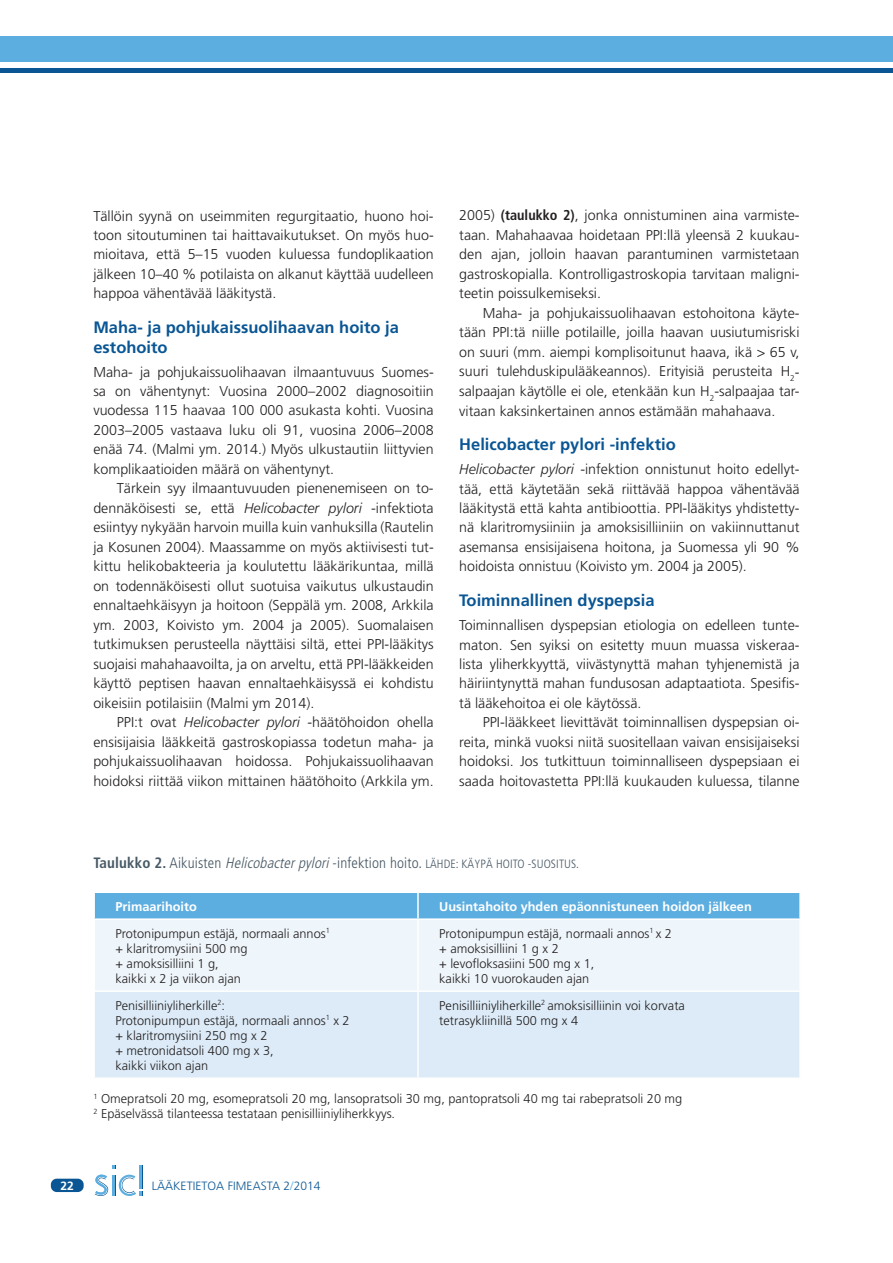
<style>
.page{position:relative;width:893px;height:1263px;background:#fff}
.page>*{position:absolute;margin:0;border:0;box-sizing:border-box;transform-origin:0 0}
.t1{font:700 16.5px/19.5px "Frutiger";color:#0a5694}
.t2{font:300 14.25px/19.5px "Frutiger";color:#231f20;text-align:justify}
.t3{font:300 12.75px/15px "Frutiger";color:#231f20}
.t4{font:700 12.75px "Frutiger";color:#fff}
.t5{font:300 condensed 12px "Frutiger";letter-spacing:.01em;color:#475865}
.t6{font:300 12px "Frutiger";letter-spacing:.005em;color:#0a5694}
.t7{font:700 12px "Frutiger";color:#fff}
.s1{font-style:italic}
.s2{font-weight:700;font-stretch:condensed}
.s3{font-weight:700;font-size:15px}
.s4{font-size:15px}
.s5{font-style:italic;font-size:15px}
.s6{color:#5daee0}
</style>
<div class="page">
<div style="left:51px;top:1179px;width:33px;height:13px;background:#0a5694;border-radius:6px"></div>
<svg style="left:95px;top:1165px;width:48px;height:31px"></svg>
<div style="left:0;top:36px;width:892px;height:26px;background:#5daee0"></div>
<hr style="left:0;top:68px;width:892px;height:4px;background:#0a5694">
<div style="left:95px;top:920px;width:704px;height:70px;background:#eef5fb"></div>
<div style="left:95px;top:992px;width:704px;height:85px;background:#dcebf7"></div>
<div style="left:94px;top:893px;width:706px;height:25px;background:#5daee0"></div>
<hr style="left:417px;top:920px;width:2px;height:70px;background:#fff">
<hr style="left:417px;top:992px;width:2px;height:85px;background:#fff">
<p class="t2" style="left:93px;top:207px;width:342px">Tällöin syynä on useimmiten regurgitaatio, huono hoi&shy;toon sitoutuminen tai haittavaikutukset. On myös huo&shy;mioitava, että 5–15 vuoden kuluessa fundoplikaation jälkeen 10–40 % potilaista on alkanut käyttää uudelleen happoa vähentävää lääkitystä.</p>
<p class="t1" style="left:93px;top:319px;width:307px">Maha- ja pohjukaissuolihaavan hoito ja estohoito</p>
<p class="t2" style="left:93px;top:363px;width:342px">Maha- ja pohjukaissuolihaavan ilmaantuvuus Suomes&shy;sa on vähentynyt: Vuosina 2000–2002 diagnosoitiin vuodessa 115 haavaa 100 000 asukasta kohti. Vuosina 2003–2005 vastaava luku oli 91, vuosina 2006–2008 enää 74. (Malmi ym. 2014.) Myös ulkustautiin liittyvien komplikaatioiden määrä on vähentynyt.</p>
<p class="t2" style="left:93px;top:480px;width:342px;text-indent:23px">Tärkein syy ilmaantuvuuden pienenemiseen on to&shy;dennäköisesti se, että <span class="s1">Helicobacter pylori</span> -infektiota esiintyy nykyään harvoin muilla kuin vanhuksilla (Rautelin ja Kosunen 2004). Maassamme on myös aktiivisesti tut&shy;kittu helikobakteeria ja koulutettu lääkärikuntaa, millä on todennäköisesti ollut suotuisa vaikutus ulkustaudin ennaltaehkäisyyn ja hoitoon (Seppälä ym. 2008, Arkkila ym. 2003, Koivisto ym. 2004 ja 2005). Suomalaisen tutkimuksen perusteella näyttäisi siltä, ettei PPI-lääkitys suojaisi mahahaavoilta, ja on arveltu, että PPI-lääkkeiden käyttö peptisen haavan ennaltaehkäisyssä ei kohdistu oikeisiin potilaisiin (Malmi ym 2014).</p>
<p class="t2" style="left:93px;top:714px;width:342px;text-indent:23px">PPI:t ovat <span class="s1">Helicobacter pylori</span> -häätöhoidon ohella ensisijaisia lääkkeitä gastroskopiassa todetun maha- ja pohjukaissuolihaavan hoidossa. Pohjukaissuolihaavan hoidoksi riittää viikon mittainen häätöhoito (Arkkila ym.</p>
<p class="t2" style="left:459px;top:207px;width:342px">2005) <span class="s2">(taulukko 2)</span>, jonka onnistuminen aina varmiste&shy;taan. Mahahaavaa hoidetaan PPI:llä yleensä 2 kuukau&shy;den ajan, jolloin haavan parantuminen varmistetaan gastroskopialla. Kontrolligastroskopia tarvitaan maligni&shy;teetin poissulkemiseksi.</p>
<p class="t2" style="left:459px;top:304px;width:342px;text-indent:23px">Maha- ja pohjukaissuolihaavan estohoitona käyte&shy;tään PPI:tä niille potilaille, joilla haavan uusiutumisriski on suuri (mm. aiempi komplisoitunut haava, ikä &gt; 65 v, suuri tulehduskipulääkeannos). Erityisiä perusteita H<sub>2</sub>- salpaajan käytölle ei ole, etenkään kun H<sub>2</sub>-salpaajaa tar&shy;vitaan kaksinkertainen annos estämään mahahaava.</p>
<p class="t1" style="left:459px;top:436px;width:218px">Helicobacter pylori -infektio</p>
<p class="t2" style="left:459px;top:460px;width:342px"><span class="s1">Helicobacter pylori</span> -infektion onnistunut hoito edellyt&shy;tää, että käytetään sekä riittävää happoa vähentävää lääkitystä että kahta antibioottia. PPI-lääkitys yhdistetty&shy;nä klaritromysiiniin ja amoksisilliiniin on vakiinnuttanut asemansa ensisijaisena hoitona, ja Suomessa yli 90 % hoidoista onnistuu (Koivisto ym. 2004 ja 2005).</p>
<p class="t1" style="left:459px;top:592px;width:197px">Toiminnallinen dyspepsia</p>
<p class="t2" style="left:459px;top:616px;width:342px">Toiminnallisen dyspepsian etiologia on edelleen tunte&shy;maton. Sen syiksi on esitetty muun muassa viskeraa&shy;lista yliherkkyyttä, viivästynyttä mahan tyhjenemistä ja häiriintynyttä mahan fundusosan adaptaatiota. Spesifis&shy;tä lääkehoitoa ei ole käytössä.</p>
<p class="t2" style="left:459px;top:714px;width:342px;text-indent:23px">PPI-lääkkeet lievittävät toiminnallisen dyspepsian oi&shy;reita, minkä vuoksi niitä suositellaan vaivan ensisijaiseksi hoidoksi. Jos tutkittuun toiminnalliseen dyspepsiaan ei saada hoitovastetta PPI:llä kuukauden kuluessa, tilanne</p>
<p class="t5" style="left:93px;top:859px;width:487px"><span class="s3">Taulukko 2.</span> <span class="s4">Aikuisten</span> <span class="s5">Helicobacterpylori</span><span class="s4">-infektion hoito.</span> LÄHDE: KÄYPÄ HOITO -SUOSITUS.</p>
<p class="t4" style="left:115px;top:901px;width:83px">Primaarihoito</p>
<p class="t4" style="left:439px;top:901px;width:314px">Uusintahoito yhden epäonnistuneen hoidon jälkeen</p>
<p class="t3" style="left:115px;top:927px;width:216px">Protonipumpun estäjä, normaali annos<sup>1 </sup>+ klaritromysiini 500 mg<br>+ amoksisilliini 1 g,<br>kaikki x 2 ja viikon ajan</p>
<p class="t3" style="left:439px;top:927px;width:234px">Protonipumpun estäjä, normaali annos<sup>1</sup> x 2 + amoksisilliini 1 g x 2<br>+ levofloksasiini 500 mg x 1,<br>kaikki 10 vuorokauden ajan</p>
<p class="t3" style="left:115px;top:999px;width:236px">Penisilliiniyliherkille<sup>2</sup>:<br>Protonipumpun estäjä, normaali annos<sup>1</sup> x 2 + klaritromysiini 250 mg x 2<br>+ metronidatsoli 400 mg x 3,<br>kaikki viikon ajan</p>
<p class="t3" style="left:439px;top:999px;width:247px">Penisilliiniyliherkille<sup>2</sup> amoksisilliinin voi korvata tetrasykliinillä 500 mg x 4</p>
<p class="t3" style="left:93px;top:1092px;width:590px"><sup>1</sup> Omepratsoli 20 mg, esomepratsoli 20 mg, lansopratsoli 30 mg, pantopratsoli 40 mg tai rabepratsoli 20 mg<br><sup>2</sup> Epäselvässä tilanteessa testataan penisilliiniyliherkkyys.</p>
<p class="t7" style="left:61px;top:1181px;width:15px">22</p>
<p class="t6" style="left:152px;top:1181px;width:170px">LÄÄKETIETOA FIMEASTA 2<span class="s6">/</span>2014</p>
</div>
